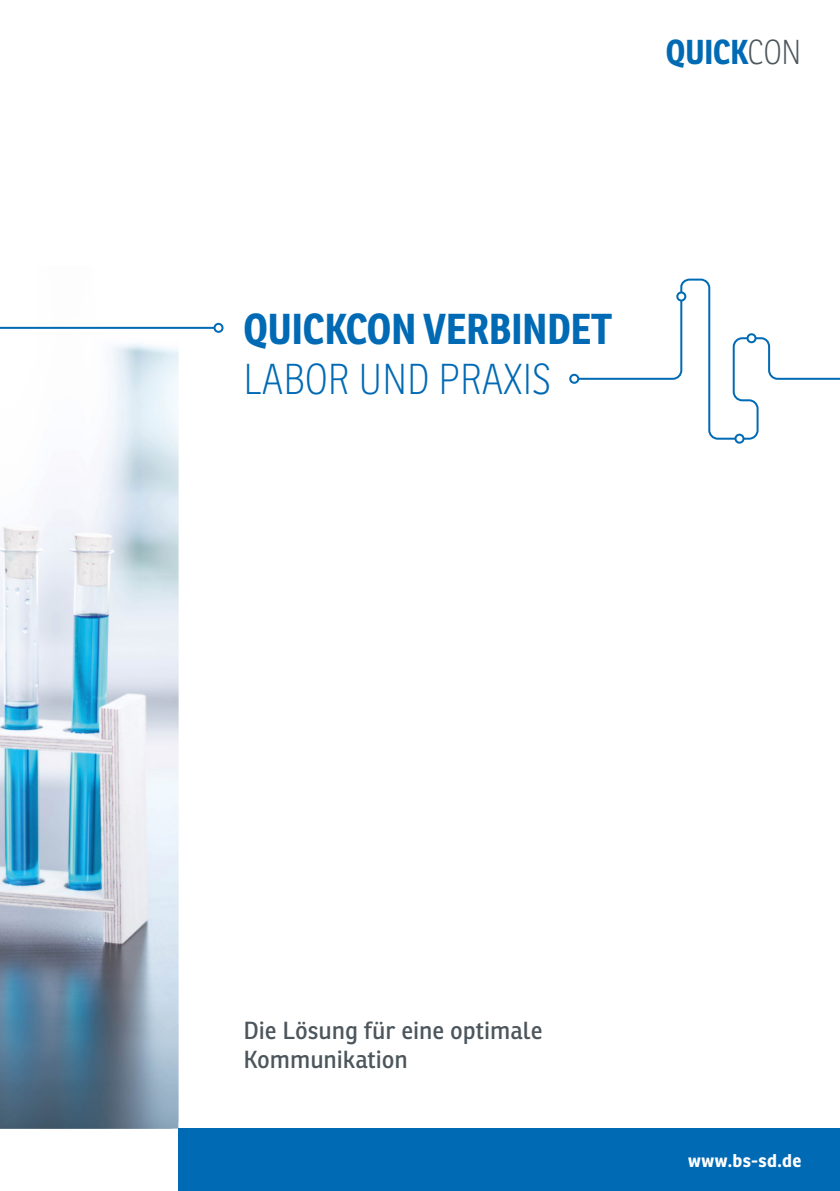
<style>
.page{position:relative;width:840px;height:1191px;background:#fff}
.page>*{position:absolute;margin:0;border:0;box-sizing:border-box;transform-origin:0 0}
.t1{font:700 42px "Ronnia Cond";color:#006ab4}
.t2{font:100 42px "Ronnia Cond";color:#006ab4}
.t3{font:700 33.6px "Ronnia Cond";letter-spacing:-.005em;color:#006ab4}
.t4{font:24px/28.8px "Ronnia";letter-spacing:-.005em;color:#4c565c}
.t5{font:700 18px "Ronnia";letter-spacing:.015em;color:#fff}
.s1{font-weight:100;color:#4c565c}
</style>
<div class="page">
<div style="left:178px;top:1128px;width:661px;height:63px;background:#006ab4"></div>
<img style="left:0;top:433px;width:178px;height:695px">
<svg style="left:0;top:326px;width:213px;height:107px"></svg>
<div style="left:213px;top:323px;width:10px;height:10px;border:2px solid #006ab4;border-radius:50%"></div>
<svg style="left:576px;top:278px;width:263px;height:163px"></svg>
<div style="left:746px;top:333px;width:10px;height:10px;border:2px solid #006ab4;border-radius:50%"></div>
<div style="left:734px;top:434px;width:10px;height:10px;border:2px solid #006ab4;border-radius:50%"></div>
<div style="left:676px;top:291px;width:10px;height:10px;border:2px solid #006ab4;border-radius:50%"></div>
<div style="left:569px;top:374px;width:10px;height:10px;border:2px solid #006ab4;border-radius:50%"></div>
<h2 class="t3" style="left:665px;top:30px;width:137px">QUICK<span class="s1">CON</span></h2>
<h1 class="t1" style="left:243px;top:301px;width:370px">QUICKCON VERBINDET</h1>
<h1 class="t2" style="left:243px;top:356px;width:309px">LABOR UND PRAXIS</h1>
<p class="t4" style="left:243px;top:1016px;width:300px">Die Lösung für eine optimale<br>Kommunikation</p>
<p class="t5" style="left:687px;top:1148px;width:115px">www.bs-sd.de</p>
</div>
